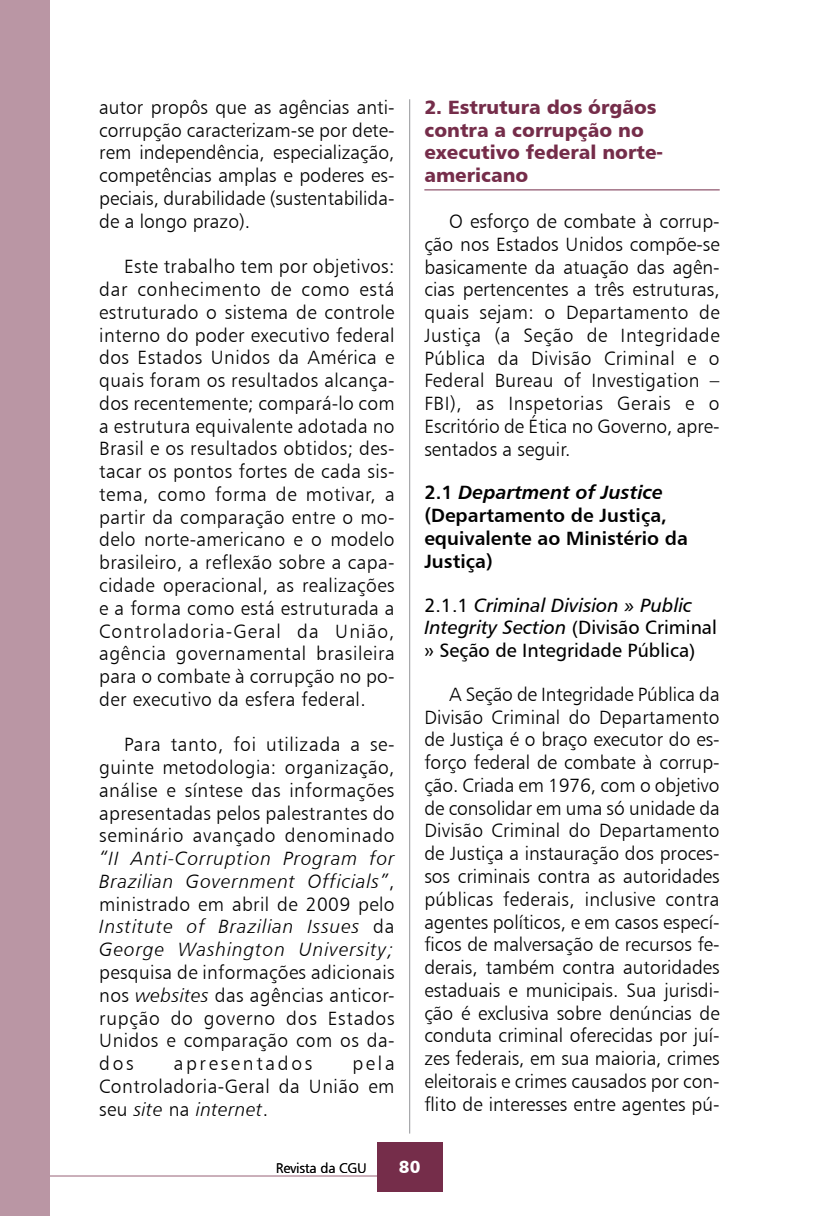
<style>
.page{position:relative;width:819px;height:1216px;background:#fff}
.page>*{position:absolute;margin:0;border:0;box-sizing:border-box;transform-origin:0 0}
.t1{font:19.25px/22.8px "Humanist 777 BT Light B";letter-spacing:.02em;color:#000;text-align:justify}
.t2{font:19.25px/22.8px "Humanist 777 BT Light Italic B";letter-spacing:.04em;color:#000}
.t3{font:19.25px/22.8px "Humanist 777 BT Black B";color:#752d4a}
.t4{font:19.25px/22.8px "Humanist 777 BT Italic B";color:#000}
.t5{font:19.25px/22.8px "Humanist 777 BT Bold B";color:#000}
.t6{font:19.25px "Humanist 777 BT Roman B";color:#000}
.t7{font:19.25px "Humanist 777 BT Bold Italic B";color:#000}
.t8{font:19.25px "Humanist 777 BT Light Italic B";letter-spacing:.02em;color:#000}
.t9{font:19.25px "Humanist 777 BT Light B";letter-spacing:.14em;color:#000}
.t10{font:17.5px "Humanist 777 BT Black B";color:#fff}
.t11{font:14px "Humanist 777 BT Light B";color:#000}
.s1{font-family:"Humanist 777 BT Light B"}
.s2{font-family:"Humanist 777 BT Light Italic B"}
.s3{font-family:"Humanist 777 BT Bold B"}
.s4{font-family:"Humanist 777 BT Roman B"}
</style>
<div class="page">
<hr style="left:409px;top:99px;width:1px;height:1034px;background:#939598">
<div style="left:0;top:0;width:50px;height:1215px;background:#ba96a4"></div>
<hr style="left:0;top:1175px;width:381px;height:1px;background:#ba96a4">
<div style="left:377px;top:1141px;width:65px;height:50px;background:#752d4a"></div>
<hr style="left:424px;top:189px;width:295px;height:1px;background:#752d4a">
<p class="t1" style="left:99px;top:95px;width:297px">autor propôs que as agências anti&shy;corrupção caracterizam-se por dete&shy;rem independência, especialização, competências amplas e poderes es&shy;peciais, durabilidade (sustentabilida&shy;de a longo prazo).</p>
<p class="t1" style="left:99px;top:255px;width:297px;text-indent:25px">Este trabalho tem por objetivos: dar conhecimento de como está estruturado o sistema de controle interno do poder executivo federal dos Estados Unidos da América e quais foram os resultados alcança&shy;dos recentemente; compará-lo com a estrutura equivalente adotada no Brasil e os resultados obtidos; des&shy;tacar os pontos fortes de cada sis&shy;tema, como forma de motivar, a partir da comparação entre o mo&shy;delo norte-americano e o modelo brasileiro, a reflexão sobre a capa&shy;cidade operacional, as realizações e a forma como está estruturada a Controladoria-Geral da União, agência governamental brasileira para o combate à corrupção no po&shy;der executivo da esfera federal.</p>
<p class="t1" style="left:99px;top:733px;width:297px;text-indent:25px">Para tanto, foi utilizada a se&shy;guinte metodologia: organização, análise e síntese das informações apresentadas pelos palestrantes do seminário avançado denominado</p>
<p class="t2" style="left:99px;top:846px;width:297px">“II Anti-Corruption Program for<br>Brazilian Government Officials”<span class="s1">,</span></p>
<p class="t1" style="left:99px;top:892px;width:297px">ministrado em abril de 2009 pelo</p>
<p class="t2" style="left:99px;top:915px;width:297px">Institute of Brazilian Issues <span class="s1">da<br></span>George Washington University;</p>
<p class="t1" style="left:99px;top:960px;width:297px">pesquisa de informações adicionais nos <span class="s2">websites</span> das agências anticor&shy;rupção do governo dos Estados Unidos e comparação com os da&shy;dos</p>
<p class="t1" style="left:99px;top:1051px;width:297px;text-align:right">pela<br>Controladoria-Geral da União em</p>
<p class="t8" style="left:99px;top:1096px;width:170px"><span class="s1">seu</span> site <span class="s1">na</span> internet<span class="s1">.</span></p>
<p class="t9" style="left:174px;top:1051px;width:140px">apresentados</p>
<p class="t3" style="left:424px;top:95px;width:240px">2. Estrutura dos órgãos contra a corrupção no executivo federal norte&shy;americano</p>
<p class="t1" style="left:424px;top:210px;width:297px;text-indent:25px">O esforço de combate à corrup&shy;ção nos Estados Unidos compõe-se basicamente da atuação das agên&shy;cias pertencentes a três estruturas, quais sejam: o Departamento de Justiça (a Seção de Integridade Pública da Divisão Criminal e o Federal Bureau of Investigation – FBI), as Inspetorias Gerais e o Escritório de Ética no Governo, apre&shy;sentados a seguir.</p>
<p class="t7" style="left:424px;top:480px;width:240px"><span class="s3">2.1</span> Department of Justice</p>
<p class="t5" style="left:424px;top:503px;width:265px">(Departamento de Justiça, equivalente ao Ministério da<br>Justiça)</p>
<p class="t4" style="left:424px;top:593px;width:294px"><span class="s4">2.1.1</span> Criminal Division » Public<br>Integrity Section <span class="s4">(Divisão Criminal</span></p>
<p class="t6" style="left:424px;top:638px;width:272px">» Seção de Integridade Pública)</p>
<p class="t1" style="left:424px;top:682px;width:297px;text-indent:25px">A Seção de Integridade Pública da Divisão Criminal do Departamento de Justiça é o braço executor do es&shy;forço federal de combate à corrup&shy;ção. Criada em 1976, com o objetivo de consolidar em uma só unidade da Divisão Criminal do Departamento de Justiça a instauração dos proces&shy;sos criminais contra as autoridades públicas federais, inclusive contra agentes políticos, e em casos especí&shy;ficos de malversação de recursos fe&shy;derais, também contra autoridades estaduais e municipais. Sua jurisdi&shy;ção é exclusiva sobre denúncias de conduta criminal oferecidas por juí&shy;zes federais, em sua maioria, crimes eleitorais e crimes causados por con&shy;flito de interesses entre agentes pú-</p>
<p class="t11" style="left:276px;top:1159px;width:92px">Revista da CGU</p>
<p class="t10" style="left:399px;top:1155px;width:23px">80</p>
</div>
